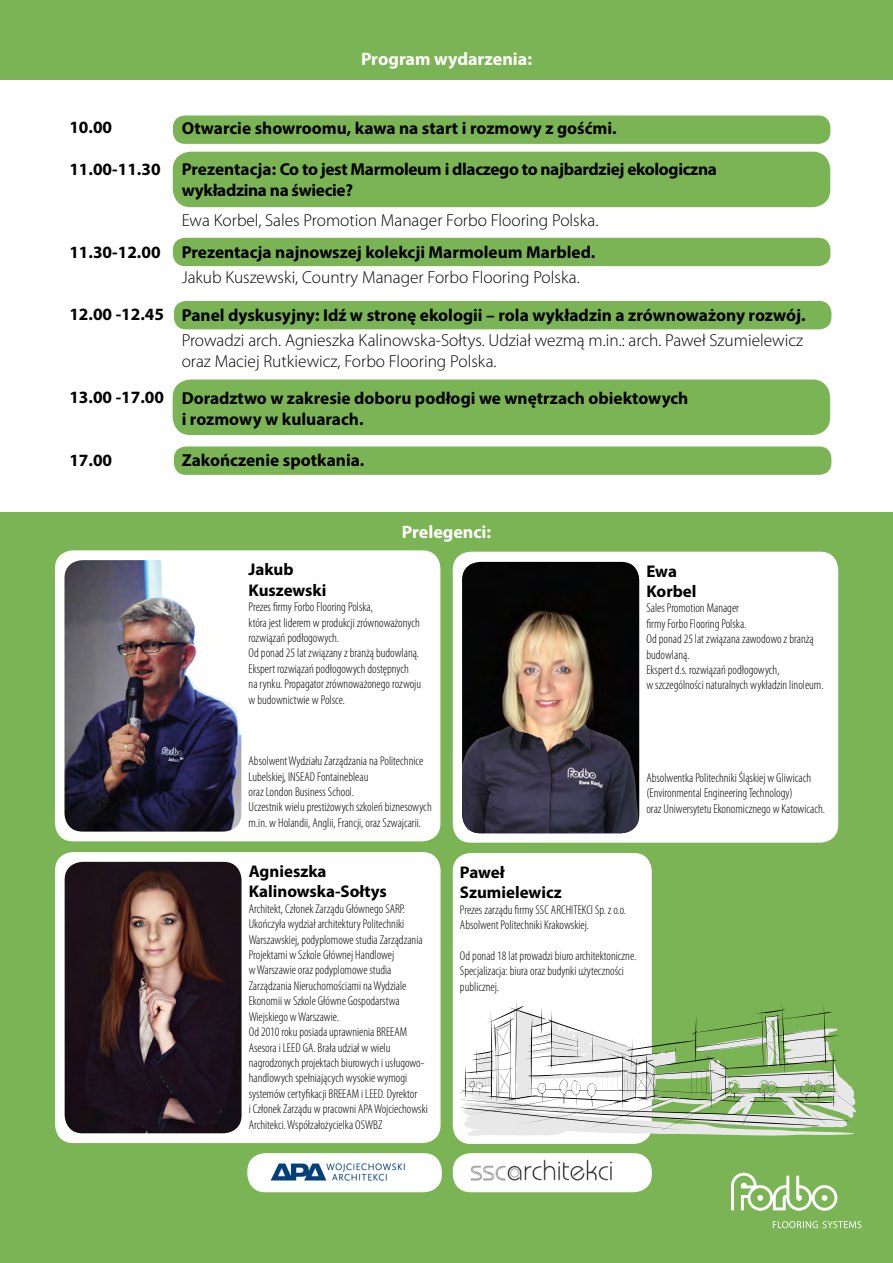
<style>
.page{position:relative;width:893px;height:1263px;background:#7bb454}
.page>*{position:absolute;margin:0;border:0;box-sizing:border-box;transform-origin:0 0}
.t1{font:700 18px "Myriad Pro";color:#fff}
.t2{font:700 17.4px/37.3px "Myriad Pro";color:#000}
.t3{font:300 17.4px/20.9px "Myriad Pro";color:#000}
.t4{font:700 17.25px "Myriad Pro";color:#000}
.t5{font:700 17.25px/20.7px "Myriad Pro";letter-spacing:-.02em;color:#000}
.t6{font:700 16.95px/20.4px "Myriad Pro";color:#000}
.t7{font:300 condensed 12.9px/15.5px "Myriad Pro";color:#000}
.s1{font-size:17.25px}
.s2{font-weight:300;font-size:17.25px}
.s3{font-weight:300}
</style>
<div class="page">
<svg style="left:773px;top:1221px;width:88px;height:7px"></svg>
<svg style="left:731px;top:1173px;width:106px;height:38px"></svg>
<div style="left:453px;top:552px;width:385px;height:291px;background:#fff;border-radius:18px"></div>
<div style="left:55px;top:550px;width:385px;height:291px;background:#fff;border-radius:18px"></div>
<div style="left:55px;top:852px;width:386px;height:291px;background:#fff;border-radius:18px"></div>
<div style="left:0;top:80px;width:893px;height:431px;background:#fff"></div>
<img style="left:462px;top:564px;width:177px;height:269px">
<img style="left:64px;top:560px;width:177px;height:272px">
<img style="left:65px;top:862px;width:177px;height:271px">
<div style="left:173px;top:116px;width:657px;height:28px;background:#7bb454;border-radius:12px"></div>
<div style="left:173px;top:238px;width:657px;height:28px;background:#7bb454;border-radius:12px"></div>
<div style="left:173px;top:152px;width:657px;height:55px;background:#7bb454;border-radius:18px"></div>
<div style="left:174px;top:301px;width:657px;height:28px;background:#7bb454;border-radius:12px"></div>
<div style="left:173px;top:379px;width:657px;height:56px;background:#7bb454;border-radius:18px"></div>
<div style="left:174px;top:446px;width:657px;height:29px;background:#7bb454;border-radius:12px"></div>
<div style="left:247px;top:1153px;width:195px;height:39px;background:#fff;border-radius:18px"></div>
<img style="left:271px;top:1164px;width:133px;height:16px">
<div style="left:453px;top:853px;width:199px;height:291px;background:#fff;border-radius:18px"></div>
<div style="left:453px;top:1153px;width:199px;height:39px;background:#fff;border-radius:18px"></div>
<img style="left:470px;top:1159px;width:142px;height:22px">
<svg style="left:467px;top:1100px;width:389px;height:36px;fill:#e8e8e8"></svg>
<svg style="left:460px;top:999px;width:395px;height:131px"></svg>
<svg style="left:696px;top:1015px;width:142px;height:52px"></svg>
<svg style="left:588px;top:1084px;width:7px;height:10px"></svg>
<svg style="left:572px;top:1081px;width:5px;height:11px"></svg>
<svg style="left:718px;top:1078px;width:118px;height:36px"></svg>
<h1 class="t1" style="left:361px;top:48px;width:173px">Program wydarzenia:</h1>
<h3 class="t4" style="left:69px;top:116px;width:44px">10.00</h3>
<h3 class="t4" style="left:69px;top:158px;width:93px">11.00-11.30</h3>
<h3 class="t4" style="left:69px;top:241px;width:93px">11.30-12.00</h3>
<h3 class="t4" style="left:69px;top:303px;width:96px">12.00 -12.45</h3>
<h3 class="t4" style="left:69px;top:386px;width:96px">13.00 -17.00</h3>
<h3 class="t4" style="left:69px;top:448px;width:44px">17.00</h3>
<h2 class="t2" style="left:182px;top:108px;width:437px">Otwarcie showroomu, kawa na start i rozmowy z gośćmi.</h2>
<h3 class="t5" style="left:182px;top:158px;width:537px">Prezentacja: Co to jest Marmoleum i dlaczego to najbardziej ekologiczna wykładzina na świecie?</h3>
<h2 class="t3" style="left:182px;top:209px;width:418px"><span class="s1">Ewa Korbel,</span> Sales Promotion Manager Forbo Flooring Polska.</h2>
<h3 class="t4" style="left:182px;top:241px;width:415px">Prezentacja najnowszej kolekcji Marmoleum Marbled.</h3>
<h2 class="t2" style="left:182px;top:258px;width:625px"><span class="s2">Jakub Kuszewski,</span> <span class="s3">Country Manager Forbo Flooring Polska.<br></span>Panel dyskusyjny: Idź w stronę ekologii – rola wykładzin a zrównoważony rozwój.</h2>
<h2 class="t3" style="left:182px;top:329px;width:623px">Prowadzi arch. Agnieszka Kalinowska-Sołtys. Udział wezmą m.in.: arch. Paweł Szumielewicz oraz Maciej Rutkiewicz, Forbo Flooring Polska.</h2>
<h3 class="t4" style="left:182px;top:387px;width:508px">Doradztwo w zakresie doboru podłogi we wnętrzach obiektowych</h3>
<h2 class="t2" style="left:182px;top:399px;width:183px">i rozmowy w kuluarach.</h2>
<h2 class="t2" style="left:182px;top:441px;width:184px">Zakończenie spotkania.</h2>
<h1 class="t1" style="left:402px;top:520px;width:91px">Prelegenci:</h1>
<h3 class="t6" style="left:249px;top:559px;width:79px">Jakub<br>Kuszewski</h3>
<p class="t7" style="left:249px;top:599px;width:174px">Prezes firmy Forbo Flooring Polska,<br>która jest liderem w produkcji zrównoważonych rozwiązań podłogowych.<br>Od ponad 25 lat związany z branżą budowlaną.<br>Ekspert rozwiązań podłogowych dostępnych na rynku. Propagator zrównoważonego rozwoju w budownictwie w Polsce.</p>
<h3 class="t6" style="left:646px;top:560px;width:52px">Ewa<br>Korbel</h3>
<p class="t7" style="left:646px;top:600px;width:179px">Sales Promotion Manager<br>firmy Forbo Flooring Polska.<br>Od ponad 25 lat związana zawodowo z branżą budowlaną.<br>Ekspert d.s. rozwiązań podłogowych,<br>w szczególności naturalnych wykładzin linoleum.</p>
<p class="t7" style="left:249px;top:753px;width:185px">Absolwent Wydziału Zarządzania na Politechnice Lubelskiej, INSEAD Fontainebleau<br>oraz London Business School.<br>Uczestnik wielu prestiżowych szkoleń biznesowych m.in. w Holandii, Anglii, Francji, oraz Szwajcarii.</p>
<h3 class="t6" style="left:249px;top:861px;width:139px">Agnieszka<br>Kalinowska-Sołtys</h3>
<p class="t7" style="left:249px;top:901px;width:181px">Architekt, Członek Zarządu Głównego SARP.<br>Ukończyła wydział architektury Politechniki Warszawskiej, podyplomowe studia Zarządzania Projektami w Szkole Głównej Handlowej<br>w Warszawie oraz podyplomowe studia Zarządzania Nieruchomościami na Wydziale Ekonomii w Szkole Główne Gospodarstwa Wiejskiego w Warszawie.<br>Od 2010 roku posiada uprawnienia BREEAM Asesora i LEED GA. Brała udział w wielu nagrodzonych projektach biurowych i usługowo&shy;handlowych spełniających wysokie wymogi systemów certyfikacji BREEAM i LEED. Dyrektor<br>i Członek Zarządu w pracowni APA Wojciechowski Architekci. Współzałożycielka OSWBZ</p>
<p class="t7" style="left:646px;top:770px;width:180px">Absolwentka Politechniki Śląskiej w Gliwicach (Environmental Engineering Technology)<br>oraz Uniwersytetu Ekonomicznego w Katowicach.</p>
<h3 class="t6" style="left:460px;top:861px;width:103px">Paweł<br>Szumielewicz</h3>
<p class="t7" style="left:460px;top:902px;width:168px">Prezes zarządu firmy SSC ARCHITEKCI Sp. z o.o.<br>Absolwent Politechniki Krakowskiej.</p>
<p class="t7" style="left:460px;top:948px;width:178px">Od ponad 18 lat prowadzi biuro architektoniczne.<br>Specjalizacja: biura oraz budynki użyteczności publicznej.</p>
</div>
